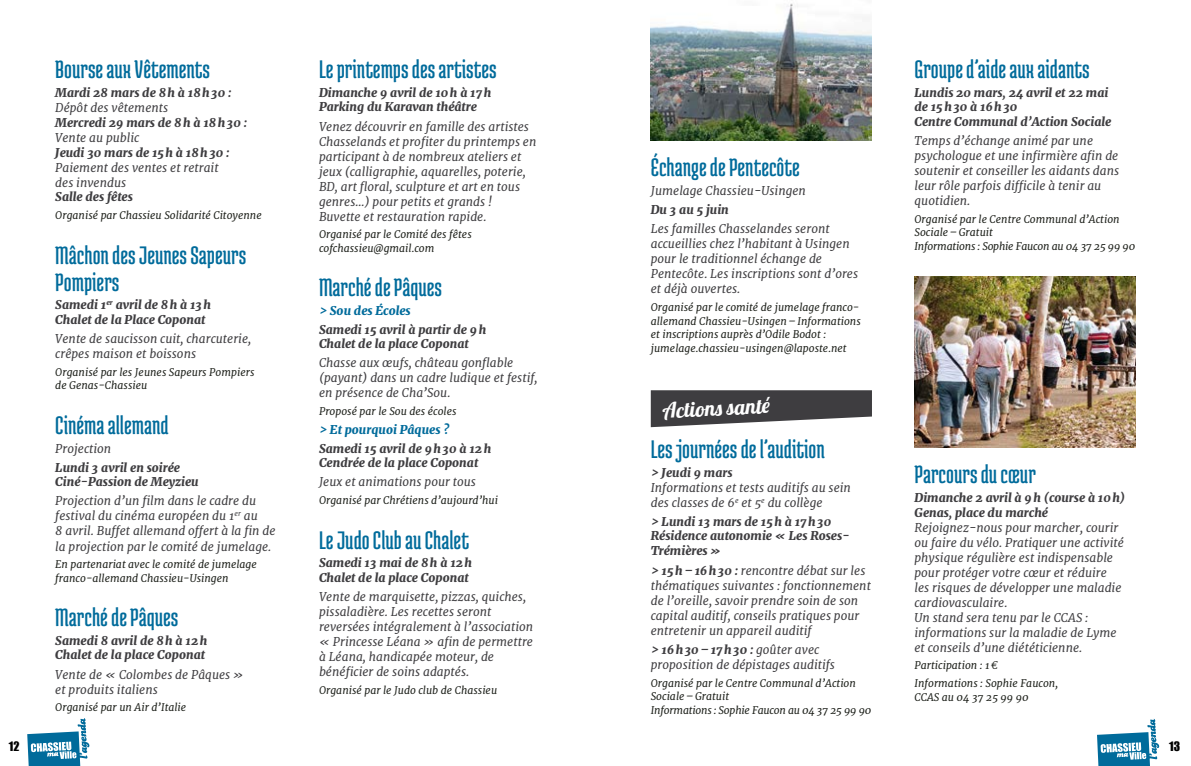
<style>
.page{position:relative;width:1191px;height:766px;background:#fff}
.page>*{position:absolute;margin:0;border:0;box-sizing:border-box;transform-origin:0 0}
.t1{font:27px/27px "Medula One";color:#006b9b}
.t2{font:21px "Lobster";color:#fff}
.t3{font:italic 12px/15px "Merriweather";color:#3e3d40}
.t4{font:italic 800 12px/14.4px "Merriweather";color:#3e3d40}
.t5{font:italic 800 12px "Merriweather";color:#006b9b}
.t6{font:12px "Impact";color:#000}
.t7{font:italic 10.5px/13.5px "Merriweather";color:#1e211b}
.s1{font-weight:800}
</style>
<div class="page">
<svg style="left:1097px;top:719px;width:62px;height:46px"></svg>
<svg style="left:27px;top:718px;width:62px;height:47px"></svg>
<svg style="left:651px;top:390px;width:221px;height:37px;background:#5a595b"></svg>
<img style="left:651px;top:3px;width:221px;height:137px">
<img style="left:914px;top:276px;width:221px;height:172px">
<h1 class="t1" style="left:55px;top:55px;width:156px">Bourse aux Vêtements</h1>
<p class="t4" style="left:55px;top:85px;width:178px">Mardi 28 mars de 8h à 18h30 :</p>
<p class="t3" style="left:55px;top:100px;width:114px">Dépôt des vêtements</p>
<p class="t4" style="left:55px;top:115px;width:193px">Mercredi 29 mars de 8h à 18h30 :</p>
<p class="t3" style="left:55px;top:130px;width:86px">Vente au public</p>
<p class="t4" style="left:55px;top:145px;width:176px">Jeudi 30 mars de 15h à 18h30 :</p>
<p class="t3" style="left:55px;top:160px;width:165px">Paiement des ventes et retrait des invendus</p>
<p class="t4" style="left:55px;top:190px;width:79px">Salle des fêtes</p>
<p class="t7" style="left:55px;top:208px;width:208px">Organisé par Chassieu Solidarité Citoyenne</p>
<h1 class="t1" style="left:55px;top:241px;width:192px">Mâchon des Jeunes Sapeurs<br>Pompiers</h1>
<p class="t4" style="left:55px;top:298px;width:157px">Samedi 1<sup>er</sup> avril de 8h à 13h<br>Chalet de la Place Coponat</p>
<p class="t3" style="left:55px;top:331px;width:197px">Vente de saucisson cuit, charcuterie, crêpes maison et boissons</p>
<p class="t7" style="left:55px;top:365px;width:201px">Organisé par les Jeunes Sapeurs Pompiers de Genas-Chassieu</p>
<h1 class="t1" style="left:55px;top:411px;width:115px">Cinéma allemand</h1>
<p class="t3" style="left:55px;top:441px;width:58px">Projection</p>
<p class="t4" style="left:55px;top:460px;width:145px">Lundi 3 avril en soirée<br>Ciné-Passion de Meyzieu</p>
<p class="t3" style="left:55px;top:493px;width:222px">Projection d’un film dans le cadre du festival du cinéma européen du 1<sup>er</sup> au<br>8 avril. Buffet allemand offert à la fin de la projection par le comité de jumelage.</p>
<p class="t7" style="left:55px;top:557px;width:203px">En partenariat avec le comité de jumelage franco-allemand Chassieu-Usingen</p>
<h1 class="t1" style="left:55px;top:603px;width:125px">Marché de Pâques</h1>
<p class="t4" style="left:55px;top:633px;width:154px">Samedi 8 avril de 8h à 12h<br>Chalet de la place Coponat</p>
<p class="t3" style="left:55px;top:666px;width:190px">Vente de « Colombes de Pâques » et produits italiens</p>
<p class="t7" style="left:55px;top:700px;width:132px">Organisé par un Air d’Italie</p>
<h1 class="t1" style="left:319px;top:55px;width:179px">Le printemps des artistes</h1>
<p class="t4" style="left:319px;top:85px;width:174px">Dimanche 9 avril de 10h à 17h<br>Parking du Karavan théâtre</p>
<p class="t3" style="left:319px;top:119px;width:219px">Venez découvrir en famille des artistes Chasselands et profiter du printemps en participant à de nombreux ateliers et jeux (calligraphie, aquarelles, poterie, BD, art floral, sculpture et art en tous genres...) pour petits et grands !<br>Buvette et restauration rapide.</p>
<p class="t7" style="left:319px;top:228px;width:154px">Organisé par le Comité des fêtes cofchassieu@gmail.com</p>
<h1 class="t1" style="left:319px;top:273px;width:125px">Marché de Pâques</h1>
<p class="t5" style="left:319px;top:303px;width:93px">&gt; Sou des Écoles</p>
<p class="t4" style="left:319px;top:322px;width:169px">Samedi 15 avril à partir de 9h<br>Chalet de la place Coponat</p>
<p class="t3" style="left:319px;top:355px;width:220px">Chasse aux œufs, château gonflable (payant) dans un cadre ludique et festif, en présence de Cha’Sou.</p>
<p class="t7" style="left:319px;top:404px;width:139px">Proposé par le Sou des écoles</p>
<p class="t5" style="left:319px;top:422px;width:131px">&gt; Et pourquoi Pâques ?</p>
<p class="t4" style="left:319px;top:441px;width:174px">Samedi 15 avril de 9h30 à 12h<br>Cendrée de la place Coponat</p>
<p class="t3" style="left:319px;top:474px;width:158px">Jeux et animations pour tous</p>
<p class="t7" style="left:319px;top:493px;width:180px">Organisé par Chrétiens d’aujourd’hui</p>
<h1 class="t1" style="left:319px;top:525px;width:151px">Le Judo Club au Chalet</h1>
<p class="t4" style="left:319px;top:555px;width:155px">Samedi 13 mai de 8h à 12h<br>Chalet de la place Coponat</p>
<p class="t3" style="left:319px;top:589px;width:216px">Vente de marquisette, pizzas, quiches, pissaladière. Les recettes seront reversées intégralement à l’association « Princesse Léana » afin de permettre à Léana, handicapée moteur, de bénéficier de soins adaptés.</p>
<p class="t7" style="left:319px;top:683px;width:180px">Organisé par le Judo club de Chassieu</p>
<h1 class="t1" style="left:651px;top:153px;width:151px">Échange de Pentecôte</h1>
<p class="t3" style="left:651px;top:183px;width:157px">Jumelage Chassieu-Usingen</p>
<p class="t4" style="left:651px;top:202px;width:80px">Du 3 au 5 juin</p>
<p class="t3" style="left:651px;top:221px;width:209px">Les familles Chasselandes seront accueillies chez l’habitant à Usingen pour le traditionnel échange de<br>Pentecôte. Les inscriptions sont d’ores et déjà ouvertes.</p>
<p class="t7" style="left:651px;top:300px;width:211px">Organisé par le comité de jumelage franco&shy;allemand Chassieu-Usingen–Informations et inscriptions auprès d’Odile Bodot : jumelage.chassieu-usingen@laposte.net</p>
<h2 class="t2" style="left:662px;top:397px;width:109px;rotate:-3deg">Actions santé</h2>
<h1 class="t1" style="left:651px;top:435px;width:175px">Les journées de l’audition</h1>
<p class="t4" style="left:651px;top:465px;width:83px">&gt; Jeudi 9 mars</p>
<p class="t3" style="left:651px;top:480px;width:202px">Informations et tests auditifs au sein des classes de 6<sup>e</sup> et 5<sup>e</sup> du collège</p>
<p class="t4" style="left:651px;top:514px;width:200px">&gt; Lundi 13 mars de 15h à 17h30<br>Résidence autonomie « Les Roses-<br>Trémières »</p>
<p class="t3" style="left:651px;top:562px;width:222px"><span class="s1">&gt; 15h–16h30 :</span> rencontre débat sur les thématiques suivantes : fonctionnement de l’oreille, savoir prendre soin de son capital auditif, conseils pratiques pour entretenir un appareil auditif</p>
<p class="t3" style="left:651px;top:642px;width:186px"><span class="s1">&gt; 16h30–17h30 :</span> goûter avec proposition de dépistages auditifs</p>
<p class="t7" style="left:651px;top:676px;width:222px">Organisé par le Centre Communal d’Action<br>Sociale–Gratuit<br>Informations : Sophie Faucon au 04 37 25 99 90</p>
<h1 class="t1" style="left:914px;top:55px;width:177px">Groupe d’aide aux aidants</h1>
<p class="t4" style="left:914px;top:85px;width:198px">Lundis 20 mars, 24 avril et 22 mai de 15h30 à 16h30<br>Centre Communal d’Action Sociale</p>
<p class="t3" style="left:914px;top:133px;width:206px">Temps d’échange animé par une psychologue et une infirmière afin de soutenir et conseiller les aidants dans leur rôle parfois difficile à tenir au quotidien.</p>
<p class="t7" style="left:914px;top:212px;width:222px">Organisé par le Centre Communal d’Action<br>Sociale–Gratuit<br>Informations : Sophie Faucon au 04 37 25 99 90</p>
<h1 class="t1" style="left:914px;top:460px;width:123px">Parcours du cœur</h1>
<p class="t4" style="left:914px;top:490px;width:212px">Dimanche 2 avril à 9h (course à 10h)<br>Genas, place du marché</p>
<p class="t3" style="left:914px;top:519px;width:211px">Rejoignez-nous pour marcher, courir ou faire du vélo. Pratiquer une activité physique régulière est indispensable pour protéger votre cœur et réduire les risques de développer une maladie cardiovasculaire.<br>Un stand sera tenu par le CCAS : informations sur la maladie de Lyme et conseils d’une diététicienne.</p>
<p class="t7" style="left:914px;top:656px;width:145px;line-height:17.7px">Participation : 1€<br>Informations : Sophie Faucon,</p>
<p class="t7" style="left:914px;top:690px;width:116px">CCAS au 04 37 25 99 90</p>
<p class="t6" style="left:9px;top:736px;width:12px">12</p>
<p class="t6" style="left:1169px;top:736px;width:12px">13</p>
</div>
